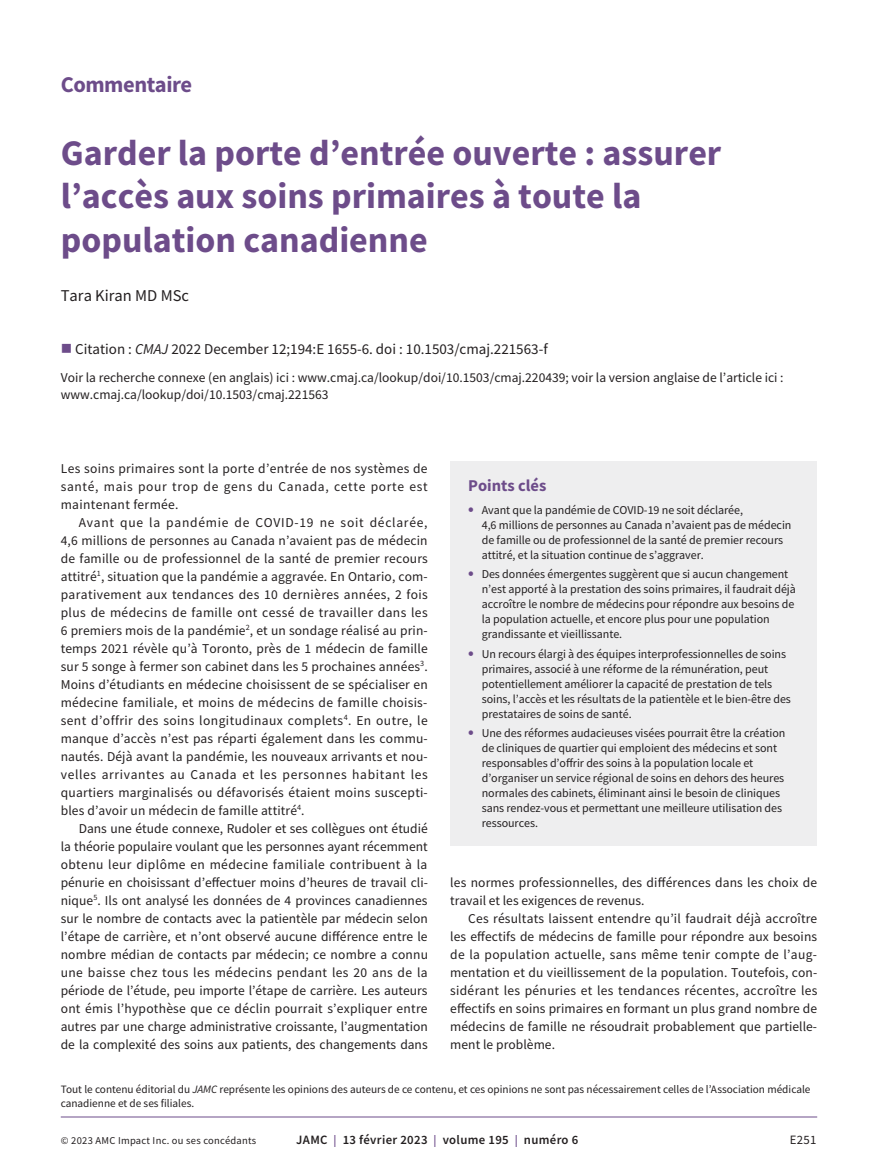
<style>
.page{position:relative;width:878px;height:1175px;background:#fff}
.page>*{position:absolute;margin:0;border:0;box-sizing:border-box;transform-origin:0 0}
.t1{font:700 36px/43.2px "Source Sans Pro";color:#6d4c8a}
.t2{font:700 22.5px "Source Sans Pro";letter-spacing:-.02em;color:#6d4c8a}
.t3{font:16.5px "Source Sans Pro";color:#231f20}
.t4{font:700 16.5px "Source Sans Pro";color:#6d4c8a}
.t5{font:15px "Source Sans Pro";color:#231f20}
.t6{font:13.5px/18px "Source Sans Pro";color:#231f20;text-align:justify}
.t7{font:600 12.75px "Source Sans Pro";letter-spacing:.025em;color:#231f20}
.t8{font:12.75px "Source Sans Pro";color:#231f20}
.t9{font:12px/15px "Source Sans Pro";letter-spacing:-.005em;color:#231f20}
.t10{font:11.25px/13.5px "Source Sans Pro";color:#231f20}
.t11{font:10.5px "Source Sans Pro";letter-spacing:.025em;color:#231f20}
.s1{color:#6d4c8a}
.s2{font-style:italic}
.s3{font-weight:700;font-size:16.5px;color:#6d4c8a}
.s4{font-size:12px;color:#6d4c8a}
</style>
<div class="page">
<hr style="left:61px;top:1116px;width:756px;height:1px;background:#6d4c8a">
<div style="left:450px;top:461px;width:367px;height:384px;background:#eeeeef"></div>
<h2 class="t2" style="left:61px;top:69px;width:133px">Commentaire</h2>
<h1 class="t1" style="left:61px;top:131px;width:662px">Garder la porte d’entrée ouverte : assurer l’accès aux soins primaires à toute la population canadienne</h1>
<p class="t3" style="left:61px;top:285px;width:130px">Tara Kiran MD MSc</p>
<p class="t5" style="left:61px;top:339px;width:488px"><span class="s1">■</span> Citation : <span class="s2">CMAJ</span> 2022 December 12;194:E 1655-6. doi : 10.1503/cmaj.221563-f</p>
<p class="t6" style="left:61px;top:369px;width:724px;line-height:16.5px">Voir la recherche connexe (en anglais) ici : www.cmaj.ca/lookup/doi/10.1503/cmaj.220439; voir la version anglaise de l’article ici : www.cmaj.ca/lookup/doi/10.1503/cmaj.221563</p>
<p class="t6" style="left:61px;top:459px;width:368px">Les soins primaires sont la porte d’entrée de nos systèmes de santé, mais pour trop de gens du Canada, cette porte est maintenant fermée.</p>
<p class="t6" style="left:61px;top:513px;width:368px;text-indent:18px">Avant que la pandémie de COVID-19 ne soit déclarée, 4,6 millions de personnes au Canada n’avaient pas de médecin de famille ou de professionnel de la santé de premier recours attitré<sup>1</sup>, situation que la pandémie a aggravée. En Ontario, com&shy;parativement aux tendances des 10 dernières années, 2 fois plus de médecins de famille ont cessé de travailler dans les 6 premiers mois de la pandémie<sup>2</sup>, et un sondage réalisé au prin&shy;temps 2021 révèle qu’à Toronto, près de 1 médecin de famille sur 5 songe à fermer son cabinet dans les 5 prochaines années<sup>3</sup>.<br>Moins d’étudiants en médecine choisissent de se spécialiser en médecine familiale, et moins de médecins de famille choisis&shy;sent d’offrir des soins longitudinaux complets<sup>4</sup>. En outre, le manque d’accès n’est pas réparti également dans les commu&shy;nautés. Déjà avant la pandémie, les nouveaux arrivants et nou&shy;velles arrivantes au Canada et les personnes habitant les quartiers marginalisés ou défavorisés étaient moins suscepti&shy;bles d’avoir un médecin de famille attitré<sup>4</sup>.</p>
<p class="t6" style="left:61px;top:819px;width:369px;text-indent:18px">Dans une étude connexe, Rudoler et ses collègues ont étudié la théorie populaire voulant que les personnes ayant récemment obtenu leur diplôme en médecine familiale contribuent à la pénurie en choisissant d’effectuer moins d’heures de travail cli&shy;nique<sup>5</sup>. Ils ont analysé les données de 4 provinces canadiennes sur le nombre de contacts avec la patientèle par médecin selon l’étape de carrière, et n’ont observé aucune différence entre le nombre médian de contacts par médecin; ce nombre a connu une baisse chez tous les médecins pendant les 20 ans de la période de l’étude, peu importe l’étape de carrière. Les auteurs ont émis l’hypothèse que ce déclin pourrait s’expliquer entre autres par une charge administrative croissante, l’augmentation de la complexité des soins aux patients, des changements dans</p>
<p class="t4" style="left:468px;top:474px;width:80px">Points clés</p>
<p class="t9" style="left:482px;top:502px;width:311px;text-indent:-14px"><span class="s3">•</span> Avant que la pandémie de COVID-19 ne soit déclarée,<br>4,6 millions de personnes au Canada n’avaient pas de médecin de famille ou de professionnel de la santé de premier recours attitré, et la situation continue de s’aggraver.</p>
<p class="t9" style="left:482px;top:566px;width:315px;text-indent:-14px"><span class="s3">•</span> Des données émergentes suggèrent que si aucun changement n’est apporté à la prestation des soins primaires, il faudrait déjà accroître le nombre de médecins pour répondre aux besoins de la population actuelle, et encore plus pour une population grandissante et vieillissante.</p>
<p class="t9" style="left:482px;top:646px;width:311px;text-indent:-14px"><span class="s3">•</span> Un recours élargi à des équipes interprofessionnelles de soins primaires, associé à une réforme de la rémunération, peut potentiellement améliorer la capacité de prestation de tels soins, l’accès et les résultats de la patientèle et le bien-être des prestataires de soins de santé.</p>
<p class="t9" style="left:482px;top:725px;width:305px;text-indent:-14px"><span class="s3">•</span> Une des réformes audacieuses visées pourrait être la création de cliniques de quartier qui emploient des médecins et sont responsables d’offrir des soins à la population locale et d’organiser un service régional de soins en dehors des heures normales des cabinets, éliminant ainsi le besoin de cliniques sans rendez-vous et permettant une meilleure utilisation des ressources.</p>
<p class="t6" style="left:450px;top:873px;width:368px">les normes professionnelles, des différences dans les choix de travail et les exigences de revenus.</p>
<p class="t6" style="left:450px;top:909px;width:368px;text-indent:18px">Ces résultats laissent entendre qu’il faudrait déjà accroître les effectifs de médecins de famille pour répondre aux besoins de la population actuelle, sans même tenir compte de l’aug&shy;mentation et du vieillissement de la population. Toutefois, con&shy;sidérant les pénuries et les tendances récentes, accroître les effectifs en soins primaires en formant un plus grand nombre de médecins de famille ne résoudrait probablement que partielle&shy;ment le problème.</p>
<p class="t10" style="left:61px;top:1082px;width:751px">Tout le contenu éditorial du <span class="s2">JAMC</span> représente les opinions des auteurs de ce contenu, et ces opinions ne sont pas nécessairement celles de l’Association médicale canadienne et de ses filiales.</p>
<p class="t11" style="left:61px;top:1134px;width:197px">© 2023 AMC Impact Inc. ou ses concédants</p>
<p class="t7" style="left:296px;top:1131px;width:283px">JAMC <span class="s4">|</span> 13 février 2023 <span class="s4">|</span> volume 195 <span class="s4">|</span> numéro 6</p>
<p class="t8" style="left:789px;top:1132px;width:28px">E251</p>
</div>
